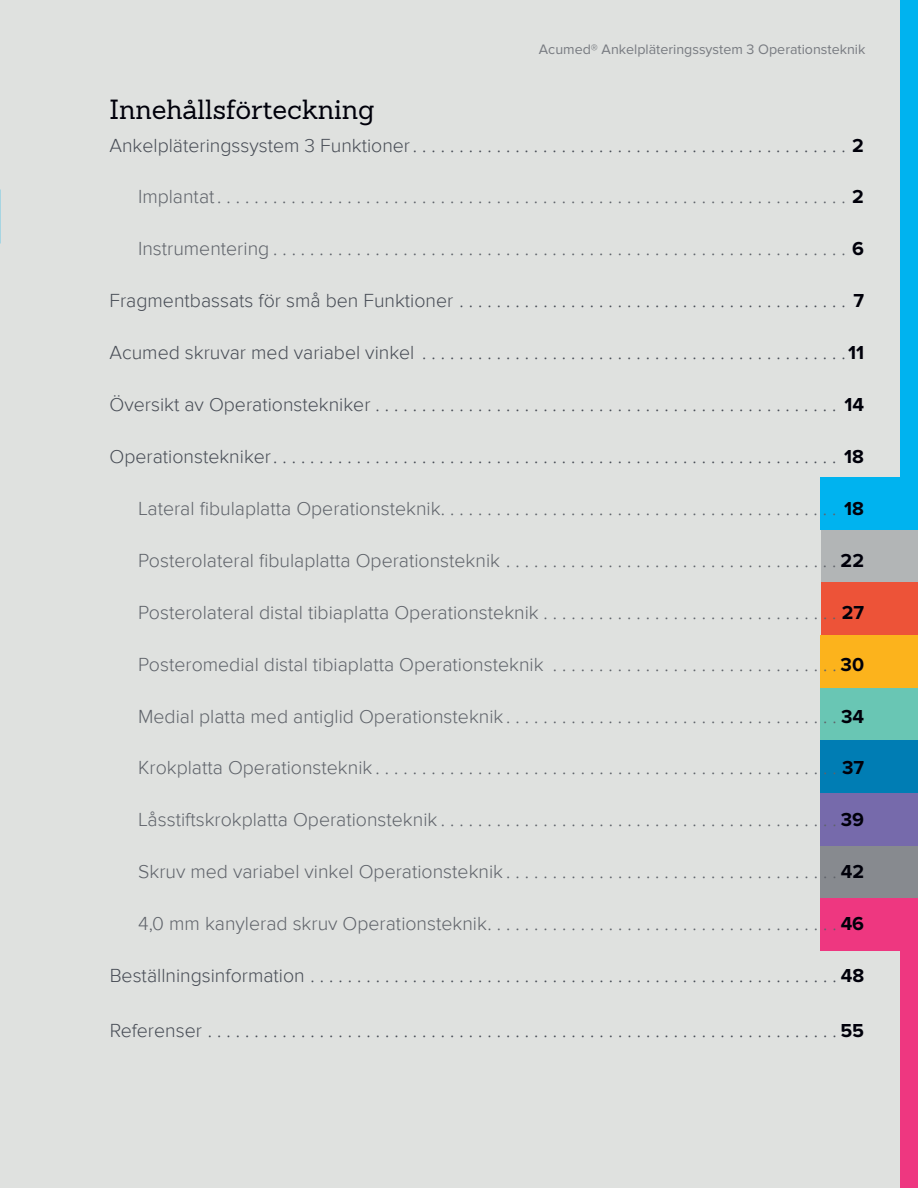
<style>
.page{position:relative;width:918px;height:1188px;background:#dfe1df}
.page>*{position:absolute;margin:0;border:0;box-sizing:border-box;transform-origin:0 0}
.t1{font:27px "Sanchez Slab";color:#00000a}
.t2{font:300 19.5px "Proxima Nova";color:#5f636a}
.t3{font:300 19.5px "Proxima Nova";color:#474c55}
.t4{font:14.25px "Proxima Nova";color:#787b81}
.s1{font-weight:700;color:#00000a}
</style>
<div class="page">
<div style="left:900px;top:0;width:18px;height:548px;background:#00b3ef"></div>
<div style="left:900px;top:946px;width:18px;height:242px;background:#ee3780"></div>
<div style="left:821px;top:478px;width:97px;height:52px;background:#00b3ef"></div>
<div style="left:821px;top:793px;width:97px;height:53px;background:#766aab"></div>
<div style="left:821px;top:530px;width:97px;height:53px;background:#b2b5b6"></div>
<div style="left:821px;top:635px;width:97px;height:53px;background:#fcb31c"></div>
<div style="left:821px;top:688px;width:97px;height:52px;background:#69c6b4"></div>
<div style="left:821px;top:846px;width:97px;height:52px;background:#878a8f"></div>
<div style="left:821px;top:583px;width:97px;height:52px;background:#ed5338"></div>
<div style="left:821px;top:741px;width:97px;height:52px;background:#007db4"></div>
<div style="left:821px;top:899px;width:97px;height:52px;background:#ee3780"></div>
<hr style="left:0;top:192px;width:1px;height:54px;background:#00b3ef">
<p class="t4" style="left:539px;top:41px;width:328px">Acumed® Ankelpläteringssystem 3 Operationsteknik</p>
<h1 class="t1" style="left:110px;top:91px;width:267px">Innehållsförteckning</h1>
<p class="t3" style="left:110px;top:134px;width:756px">Ankelpläteringssystem 3 Funktioner . . . . . . . . . . . . . . . . . . . . . . . . . . . . . . . . . . . . . . . . . . . . . . . <span class="s1">2</span></p>
<p class="t2" style="left:138px;top:186px;width:728px">Implantat . . . . . . . . . . . . . . . . . . . . . . . . . . . . . . . . . . . . . . . . . . . . . . . . . . . . . . . . . . . . . . . . . . . . <span class="s1">2</span></p>
<p class="t2" style="left:138px;top:238px;width:728px">Instrumentering . . . . . . . . . . . . . . . . . . . . . . . . . . . . . . . . . . . . . . . . . . . . . . . . . . . . . . . . . . . . . . <span class="s1">6</span></p>
<p class="t3" style="left:110px;top:290px;width:756px">Fragmentbassats för små ben Funktioner . . . . . . . . . . . . . . . . . . . . . . . . . . . . . . . . . . . . . . . . . . <span class="s1">7</span></p>
<p class="t3" style="left:110px;top:341px;width:756px">Acumed skruvar med variabel vinkel . . . . . . . . . . . . . . . . . . . . . . . . . . . . . . . . . . . . . . . . . . . . . <span class="s1">11</span></p>
<p class="t3" style="left:110px;top:393px;width:756px">Översikt av Operationstekniker.................................................. <span class="s1">14</span></p>
<p class="t3" style="left:110px;top:445px;width:756px">Operationstekniker . . . . . . . . . . . . . . . . . . . . . . . . . . . . . . . . . . . . . . . . . . . . . . . . . . . . . . . . . . . . . <span class="s1">18</span></p>
<p class="t2" style="left:138px;top:497px;width:727px">Lateral fibulaplatta Operationsteknik . . . . . . . . . . . . . . . . . . . . . . . . . . . . . . . . . . . . . . . . . . . <span class="s1">18</span></p>
<p class="t2" style="left:138px;top:549px;width:727px">Posterolateral fibulaplatta Operationsteknik . . . . . . . . . . . . . . . . . . . . . . . . . . . . . . . . . . . <span class="s1">22</span></p>
<p class="t2" style="left:138px;top:601px;width:728px">Posterolateral distal tibiaplatta Operationsteknik . . . . . . . . . . . . . . . . . . . . . . . . . . . . . . . . <span class="s1">27</span></p>
<p class="t2" style="left:138px;top:653px;width:728px">Posteromedial distal tibiaplatta Operationsteknik . . . . . . . . . . . . . . . . . . . . . . . . . . . . . . <span class="s1">30</span></p>
<p class="t2" style="left:138px;top:705px;width:728px">Medial platta med antiglid Operationsteknik . . . . . . . . . . . . . . . . . . . . . . . . . . . . . . . . . . . <span class="s1">34</span></p>
<p class="t2" style="left:138px;top:757px;width:728px">Krokplatta Operationsteknik . . . . . . . . . . . . . . . . . . . . . . . . . . . . . . . . . . . . . . . . . . . . . . . . . . <span class="s1">37</span></p>
<p class="t2" style="left:138px;top:809px;width:728px">Låsstiftskrokplatta Operationsteknik . . . . . . . . . . . . . . . . . . . . . . . . . . . . . . . . . . . . . . . . . . <span class="s1">39</span></p>
<p class="t2" style="left:138px;top:861px;width:728px">Skruv med variabel vinkel Operationsteknik . . . . . . . . . . . . . . . . . . . . . . . . . . . . . . . . . . . <span class="s1">42</span></p>
<p class="t2" style="left:138px;top:912px;width:727px">4,0 mm kanylerad skruv Operationsteknik . . . . . . . . . . . . . . . . . . . . . . . . . . . . . . . . . . . . . <span class="s1">46</span></p>
<p class="t3" style="left:110px;top:964px;width:756px">Beställningsinformation . . . . . . . . . . . . . . . . . . . . . . . . . . . . . . . . . . . . . . . . . . . . . . . . . . . . . . . . <span class="s1">48</span></p>
<p class="t3" style="left:110px;top:1019px;width:756px">Referenser . . . . . . . . . . . . . . . . . . . . . . . . . . . . . . . . . . . . . . . . . . . . . . . . . . . . . . . . . . . . . . . . . . . <span class="s1">55</span></p>
</div>
